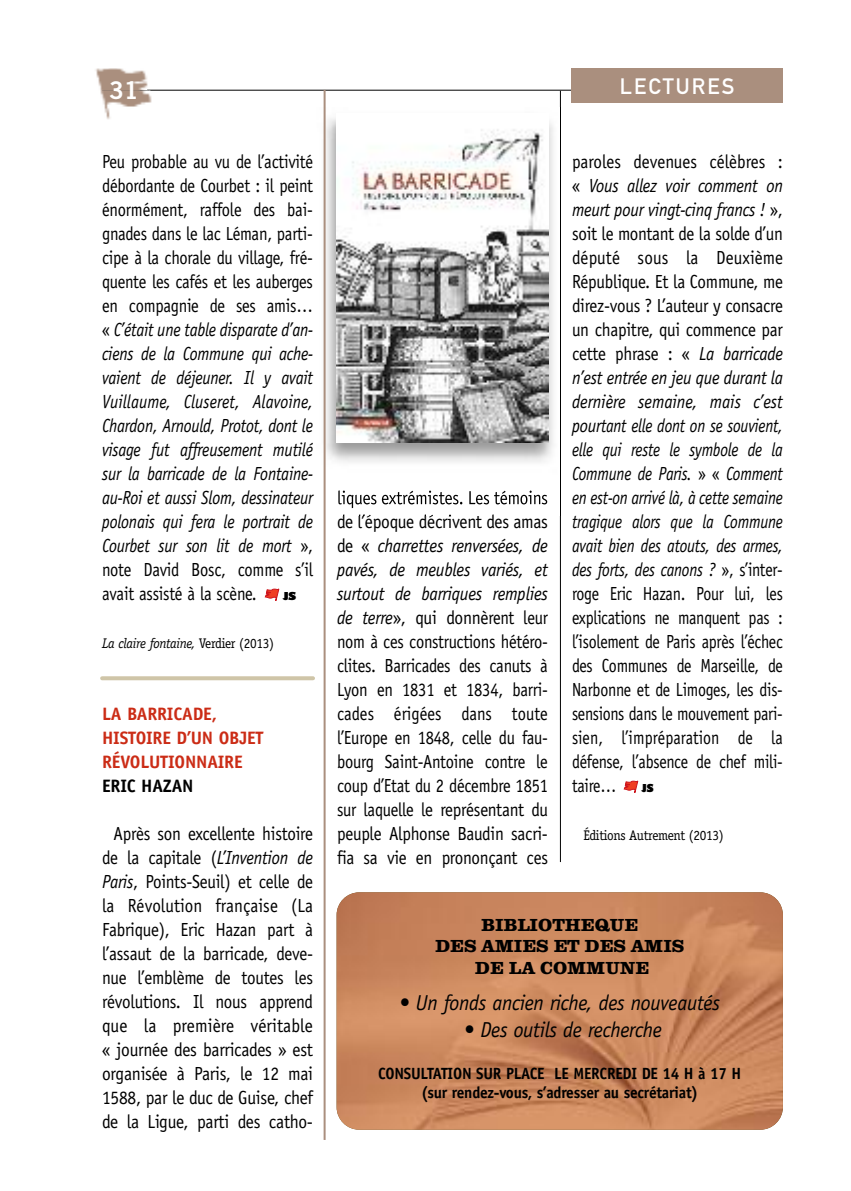
<style>
.page{position:relative;width:851px;height:1191px;background:#fff}
.page>*{position:absolute;margin:0;border:0;box-sizing:border-box;transform-origin:0 0}
.t1{font:24.4px "Trade Gothic Bold Two";color:#fff}
.t2{font:22px "DIN Mittelschrift";letter-spacing:.095em;color:#fff}
.t3{font:italic 21.6px "Officina Sans";letter-spacing:-.015em;color:#000;scale:.95 1}
.t4{font:19px/24px "Officina Sans";letter-spacing:-.015em;color:#000;text-align:center;scale:.9 1}
.t5{font:italic 19px/24px "Officina Sans";letter-spacing:-.015em;color:#000;text-align:justify;scale:.87 1}
.t6{font:19px/24px "Officina Sans";letter-spacing:-.015em;color:#000;text-align:justify;scale:.92 1}
.t7{font:700 18px/24px "Officina Sans";letter-spacing:-.01em;color:#cb2c16}
.t8{font:800 18px/21.6px "Clarendon LH";color:#000;text-align:center}
.t9{font:700 18px "Officina Sans";letter-spacing:-.01em;color:#000}
.t10{font:700 16.2px/19.6px "Officina Sans";letter-spacing:-.015em;color:#000;text-align:center;scale:.95 1}
.t11{font:italic 14px "Officina Serif";letter-spacing:-.025em;color:#000;scale:.95 1}
.t12{font:14px "Officina Serif";letter-spacing:-.025em;color:#000;scale:.95 1}
.t13{font:800 12px "Chantilly UB";color:#000}
.t14{font:800 12px "Chantilly UB";color:#000;scale:.89 1}
.s1{font-style:normal}
.s2{font-style:italic}
</style>
<div class="page">
<svg style="left:102px;top:676px;width:211px;height:4px"></svg>
<svg style="left:265px;top:589px;width:14px;height:11px"></svg>
<svg style="left:624px;top:781px;width:14px;height:11px"></svg>
<hr style="left:102px;top:90px;width:680px;height:1px;background:#000">
<img style="left:95px;top:68px;width:58px;height:51px">
<img style="left:102px;top:90px;width:45px;height:1px">
<div style="left:571px;top:68px;width:211px;height:34px;background:#aa8f7e"></div>
<hr style="left:560px;top:91px;width:1px;height:771px;background:#000">
<img style="left:325px;top:108px;width:228px;height:408px">
<img style="left:338px;top:490px;width:64px;height:18px">
<img style="left:340px;top:514px;width:65px;height:1px">
<img style="left:336px;top:113px;width:212px;height:329px">
<hr style="left:323px;top:90px;width:2px;height:1050px;background:#aa8f7e">
<img style="left:336px;top:892px;width:446px;height:237px;border-radius:23px">
<p class="t1" style="left:109px;top:82px;width:31px">31</p>
<p class="t2" style="left:619px;top:78px;width:116px">LECTURES</p>
<p class="t5" style="left:102px;top:151px;width:244px"><span class="s1">Peu probable au vu de l’activité débordante de Courbet : il peint énormément, raffole des bai&shy;gnades dans le lac Léman, parti&shy;cipe à la chorale du village, fré&shy;quente les cafés et les auberges en compagnie de ses amis… «</span> C’était une table disparate d’an&shy;ciens de la Commune qui ache&shy;vaient de déjeuner. Il y avait Vuillaume, Cluseret, Alavoine, Chardon, Arnould, Protot, dont le visage fut affreusement mutilé sur la barricade de la Fontaine&shy;au-Roi et aussi Slom, dessinateur polonais qui fera le portrait de Courbet sur son lit de mort <span class="s1">», note David Bosc, comme s’il avait assisté à la scène.</span></p>
<p class="t13" style="left:282px;top:589px;width:15px">JS</p>
<p class="t11" style="left:102px;top:635px;width:182px">La claire fontaine, <span class="s1">Verdier (2013)</span></p>
<p class="t7" style="left:102px;top:703px;width:163px">LA BARRICADE,<br>HISTOIRE D’UN OBJET<br>RÉVOLUTIONNAIRE</p>
<p class="t9" style="left:102px;top:779px;width:93px">ERIC HAZAN</p>
<p class="t4" style="left:102px;top:823px;width:236px">Après son excellente histoire de la capitale (<span class="s2">L’Invention de<br>Paris</span>, Points-Seuil) et celle de la Révolution française (La<br>Fabrique), Eric Hazan part à l’assaut de la barricade, deve&shy;nue l’emblème de toutes les révolutions. Il nous apprend que la première véritable « journée des barricades » est organisée à Paris, le 12 mai<br>1588, par le duc de Guise, chef de la Ligue, parti des catho-</p>
<p class="t6" style="left:337px;top:511px;width:231px">de l’époque décrivent des amas de « <span class="s2">charrettes renversées, de pavés, de meubles variés, et surtout de barriques remplies de terre</span>», qui donnèrent leur nom à ces constructions hétéro&shy;clites. Barricades des canuts à Lyon en 1831 et 1834, barri&shy;cades érigées dans toute l’Europe en 1848, celle du fau&shy;bourg Saint-Antoine contre le coup d’Etat du 2 décembre 1851 sur laquelle le représentant du peuple Alphonse Baudin sacri&shy;fia sa vie en prononçant ces</p>
<p class="t4" style="left:572px;top:151px;width:236px;text-align:justify">paroles devenues célèbres : « <span class="s2">Vous allez voir comment on meurt pour vingt-cinq francs !</span> », soit le montant de la solde d’un député sous la Deuxième République. Et la Commune, me direz-vous ? L’auteur y consacre un chapitre, qui commence par cette phrase : « <span class="s2">La barricade n’est entrée en jeu que durant la dernière semaine, mais c’est pourtant elle dont on se souvient, elle qui reste le symbole de la Commune de Paris.</span> » « <span class="s2">Comment en est-on arrivé là, à cette semaine tragique alors que la Commune avait bien des atouts, des armes, des forts, des canons ?</span> », s’inter&shy;roge Eric Hazan. Pour lui, les explications ne manquent pas : l’isolement de Paris après l’échec des Communes de Marseille, de Narbonne et de Limoges, les dis&shy;sensions dans le mouvement pari&shy;sien, l’impréparation de la défense, l’absence de chef mili&shy;taire…</p>
<p class="t14" style="left:641px;top:781px;width:15px">JS</p>
<p class="t12" style="left:583px;top:827px;width:149px">Éditions Autrement (2013)</p>
<p class="t8" style="left:435px;top:913px;width:251px">BIBLIOTHEQUE<br>DES AMIES ET DES AMIS<br>DE LA COMMUNE</p>
<p class="t3" style="left:399px;top:995px;width:339px">• Un fonds ancien riche, des nouveautés</p>
<p class="t3" style="left:464px;top:1021px;width:210px">• Des outils de recherche</p>
<p class="t10" style="left:378px;top:1064px;width:384px">CONSULTATION SUR PLACE LE MERCREDI DE 14 H à 17 H (sur rendez-vous, s’adresser au secrétariat)</p>
</div>
